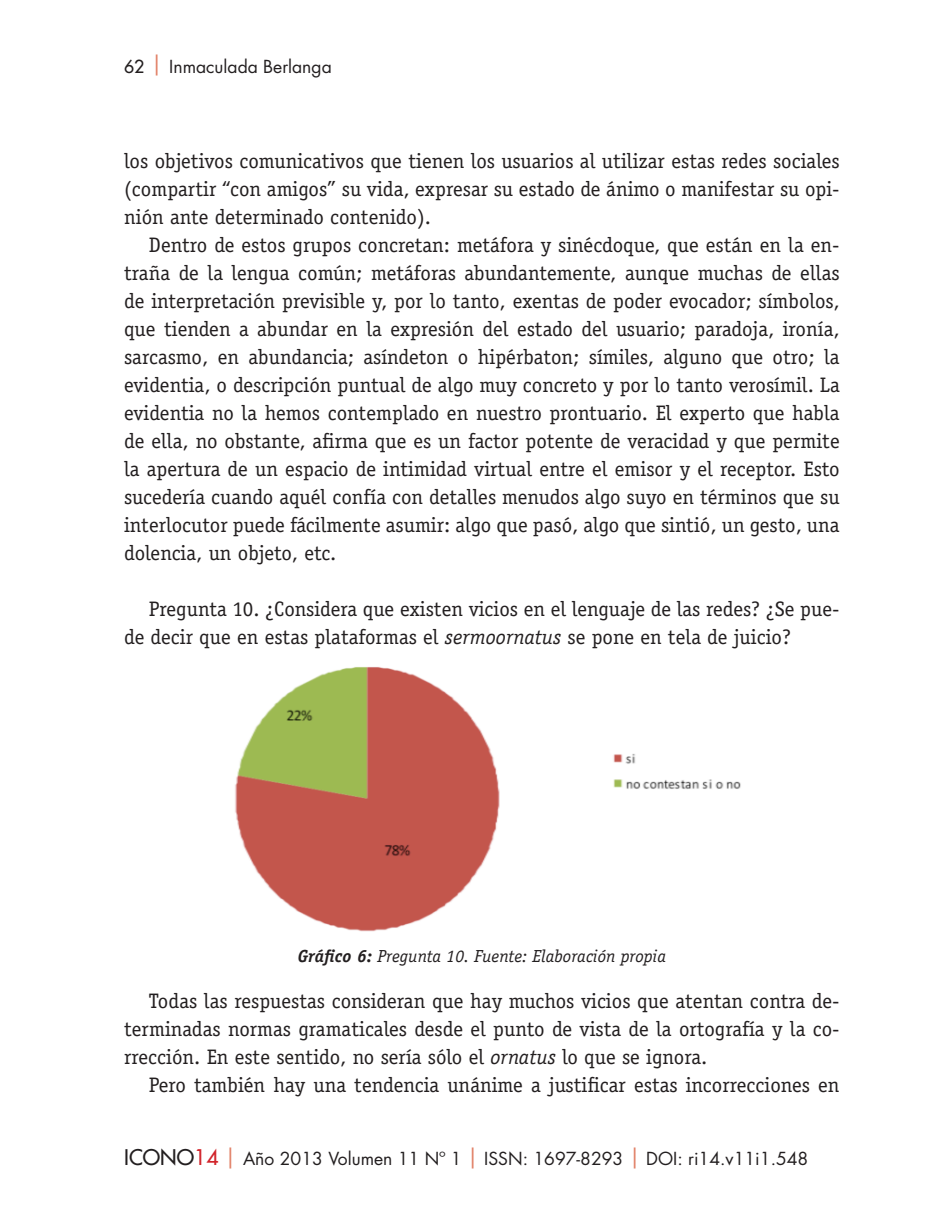
<style>
.page{position:relative;width:939px;height:1220px;background:#fff}
.page>*{position:absolute;margin:0;border:0;box-sizing:border-box;transform-origin:0 0}
.texto_articulo{font:21px/28px "Officina Serif Std";color:#231f20;text-align:justify}
.t1{font:17.5px "Futura Std";color:#231f20}
.t2{font:italic 17.5px "Officina Serif Std";color:#231f20}
.s1{font-weight:500}
.s2{font-size:21px;color:#e18066}
.s3{font-style:italic}
.s4{font-weight:700}
.s5{font-weight:500;font-size:21px}
.s6{font-weight:500;font-size:21px;color:#d1232a}
</style>
<div class="page">
<img style="left:235px;top:667px;width:506px;height:265px">
<p class="t1" style="left:124px;top:56px;width:209px"><span class="s1">62</span> <span class="s2">|</span> Inmaculada Berlanga</p>
<p class="texto_articulo" style="left:124px;top:147px;width:716px">los objetivos comunicativos que tienen los usuarios al utilizar estas redes sociales (compartir “con amigos” su vida, expresar su estado de ánimo o manifestar su opi&shy;nión ante determinado contenido).</p>
<p class="texto_articulo" style="left:124px;top:231px;width:716px;text-indent:25px">Dentro de estos grupos concretan: metáfora y sinécdoque, que están en la en&shy;traña de la lengua común; metáforas abundantemente, aunque muchas de ellas de interpretación previsible y, por lo tanto, exentas de poder evocador; símbolos, que tienden a abundar en la expresión del estado del usuario; paradoja, ironía, sarcasmo, en abundancia; asíndeton o hipérbaton; símiles, alguno que otro; la evidentia, o descripción puntual de algo muy concreto y por lo tanto verosímil. La evidentia no la hemos contemplado en nuestro prontuario. El experto que habla de ella, no obstante, afirma que es un factor potente de veracidad y que permite la apertura de un espacio de intimidad virtual entre el emisor y el receptor. Esto sucedería cuando aquél confía con detalles menudos algo suyo en términos que su interlocutor puede fácilmente asumir: algo que pasó, algo que sintió, un gesto, una dolencia, un objeto, etc.</p>
<p class="texto_articulo" style="left:124px;top:595px;width:716px;text-indent:25px">Pregunta 10. ¿Considera que existen vicios en el lenguaje de las redes? ¿Se pue&shy;de decir que en estas plataformas el <span class="s3">sermoornatus</span> se pone en tela de juicio?</p>
<p class="t2" style="left:297px;top:946px;width:370px"><span class="s4">Gráfico 6:</span> Pregunta 10. Fuente: Elaboración propia</p>
<p class="texto_articulo" style="left:124px;top:987px;width:716px;text-indent:25px">Todas las respuestas consideran que hay muchos vicios que atentan contra de&shy;terminadas normas gramaticales desde el punto de vista de la ortografía y la co&shy;rrección. En este sentido, no sería sólo el <span class="s3">ornatus</span> lo que se ignora.</p>
<p class="texto_articulo" style="left:149px;top:1071px;width:691px">Pero también hay una tendencia unánime a justificar estas incorrecciones en</p>
<p class="t1" style="left:124px;top:1148px;width:685px"><span class="s5">ICONO</span><span class="s6">14</span> <span class="s2">|</span> Año 2013 Volumen 11 Nº 1 <span class="s2">|</span> ISSN: 1697-8293 <span class="s2">|</span> DOI: ri14.v11i1.548</p>
</div>
